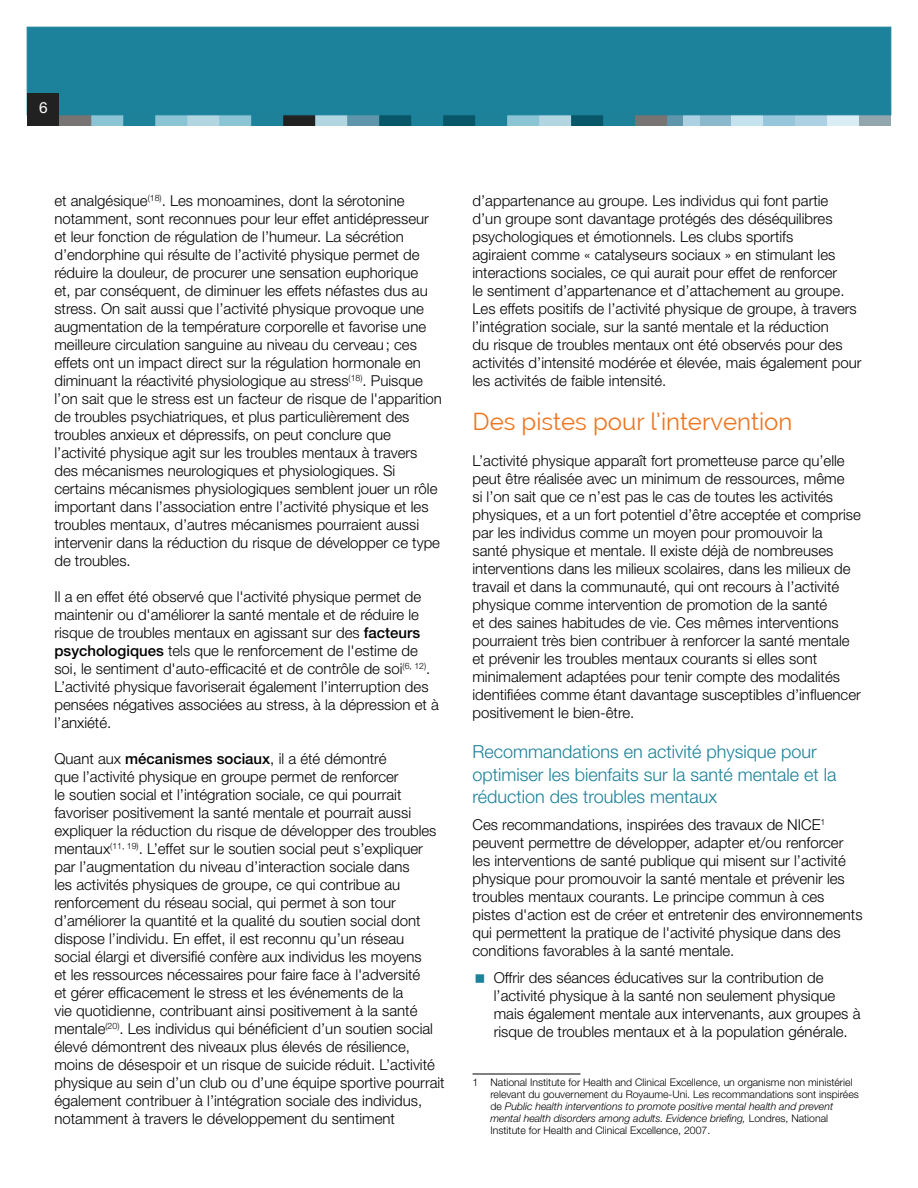
<style>
.page{position:relative;width:918px;height:1188px;background:#fff}
.page>*{position:absolute;margin:0;border:0;box-sizing:border-box;transform-origin:0 0}
.t1{font:24px "Raleway";color:#ee7622}
.t2{font:300 18px/22.5px "Helvetica Neue LT Std";color:#1c8199}
.t3{font:15.3px "Helvetica Neue LT Std";color:#fff}
.t4{font:300 15px/18px "Helvetica Neue LT Std";color:#000}
.t5{font:300 10.5px/12px "Helvetica Neue LT Std";color:#000}
.s1{font-weight:500}
.s2{font-style:italic}
</style>
<div class="page">
<div style="left:859px;top:110px;width:32px;height:16px;background:#92a7ad"></div>
<div style="left:827px;top:110px;width:32px;height:16px;background:#daedf4"></div>
<div style="left:795px;top:110px;width:32px;height:16px;background:#acd1e3"></div>
<div style="left:763px;top:110px;width:32px;height:16px;background:#95c6dc"></div>
<svg style="left:59px;top:115px;width:704px;height:11px;background:#5c96a7"></svg>
<div style="left:27px;top:27px;width:864px;height:88px;background:#1c819a;border:1px solid #1c819a"></div>
<div style="left:27px;top:94px;width:32px;height:32px;background:#212121"></div>
<hr style="left:472px;top:1074px;width:108px;height:1px;background:#000">
<p class="t3" style="left:39px;top:99px;width:10px">6</p>
<p class="t4" style="left:54px;top:192px;width:389px">et analgésique<sup>(18)</sup>. Les monoamines, dont la sérotonine notamment, sont reconnues pour leur effet antidépresseur et leur fonction de régulation de l’humeur. La sécrétion d’endorphine qui résulte de l’activité physique permet de réduire la douleur, de procurer une sensation euphorique<br>et, par conséquent, de diminuer les effets néfastes dus au stress. On sait aussi que l’activité physique provoque une augmentation de la température corporelle et favorise une meilleure circulation sanguine au niveau du cerveau; ces effets ont un impact direct sur la régulation hormonale en diminuant la réactivité physiologique au stress<sup>(18)</sup>. Puisque l’on sait que le stress est un facteur de risque de l'apparition de troubles psychiatriques, et plus particulièrement des troubles anxieux et dépressifs, on peut conclure que l’activité physique agit sur les troubles mentaux à travers des mécanismes neurologiques et physiologiques. Si certains mécanismes physiologiques semblent jouer un rôle important dans l’association entre l’activité physique et les troubles mentaux, d’autres mécanismes pourraient aussi intervenir dans la réduction du risque de développer ce type de troubles.</p>
<p class="t4" style="left:54px;top:588px;width:386px">Il a en effet été observé que l'activité physique permet de maintenir ou d'améliorer la santé mentale et de réduire le risque de troubles mentaux en agissant sur des <span class="s1">facteurs psychologiques</span> tels que le renforcement de l'estime de soi, le sentiment d'auto-efficacité et de contrôle de soi<sup>(6,</sup> <sup>12)</sup>.<br>L’activité physique favoriserait également l’interruption des pensées négatives associées au stress, à la dépression et à l’anxiété.</p>
<p class="t4" style="left:54px;top:750px;width:392px">Quant aux <span class="s1">mécanismes sociaux</span>, il a été démontré<br>que l’activité physique en groupe permet de renforcer<br>le soutien social et l’intégration sociale, ce qui pourrait favoriser positivement la santé mentale et pourrait aussi expliquer la réduction du risque de développer des troubles mentaux<sup>(11,</sup> <sup>19)</sup>. L’effet sur le soutien social peut s’expliquer par l’augmentation du niveau d’interaction sociale dans<br>les activités physiques de groupe, ce qui contribue au renforcement du réseau social, qui permet à son tour d’améliorer la quantité et la qualité du soutien social dont dispose l’individu. En effet, il est reconnu qu’un réseau<br>social élargi et diversifié confère aux individus les moyens<br>et les ressources nécessaires pour faire face à l'adversité<br>et gérer efficacement le stress et les événements de la<br>vie quotidienne, contribuant ainsi positivement à la santé mentale<sup>(20)</sup>. Les individus qui bénéficient d’un soutien social élevé démontrent des niveaux plus élevés de résilience, moins de désespoir et un risque de suicide réduit. L’activité physique au sein d’un club ou d’une équipe sportive pourrait également contribuer à l’intégration sociale des individus, notamment à travers le développement du sentiment</p>
<p class="t4" style="left:472px;top:192px;width:390px">d’appartenance au groupe. Les individus qui font partie<br>d’un groupe sont davantage protégés des déséquilibres psychologiques et émotionnels. Les clubs sportifs<br>agiraient comme « catalyseurs sociaux » en stimulant les interactions sociales, ce qui aurait pour effet de renforcer<br>le sentiment d’appartenance et d’attachement au groupe.<br>Les effets positifs de l’activité physique de groupe, à travers l’intégration sociale, sur la santé mentale et la réduction<br>du risque de troubles mentaux ont été observés pour des activités d’intensité modérée et élevée, mais également pour les activités de faible intensité.</p>
<h1 class="t1" style="left:472px;top:408px;width:321px">Des pistes pour l’intervention</h1>
<p class="t4" style="left:472px;top:451px;width:390px">L’activité physique apparaît fort prometteuse parce qu’elle peut être réalisée avec un minimum de ressources, même<br>si l’on sait que ce n’est pas le cas de toutes les activités physiques, et a un fort potentiel d’être acceptée et comprise par les individus comme un moyen pour promouvoir la santé physique et mentale. Il existe déjà de nombreuses interventions dans les milieux scolaires, dans les milieux de travail et dans la communauté, qui ont recours à l’activité physique comme intervention de promotion de la santé<br>et des saines habitudes de vie. Ces mêmes interventions pourraient très bien contribuer à renforcer la santé mentale et prévenir les troubles mentaux courants si elles sont minimalement adaptées pour tenir compte des modalités identifiées comme étant davantage susceptibles d’influencer positivement le bien-être.</p>
<p class="t2" style="left:472px;top:740px;width:366px">Recommandations en activité physique pour optimiser les bienfaits sur la santé mentale et la réduction des troubles mentaux</p>
<p class="t4" style="left:472px;top:816px;width:392px">Ces recommandations, inspirées des travaux de NICE<sup>1 </sup>peuvent permettre de développer, adapter et/ou renforcer les interventions de santé publique qui misent sur l’activité physique pour promouvoir la santé mentale et prévenir les troubles mentaux courants. Le principe commun à ces pistes d'action est de créer et entretenir des environnements qui permettent la pratique de l'activité physique dans des conditions favorables à la santé mentale.</p>
<p class="t4" style="left:494px;top:969px;width:368px">Offrir des séances éducatives sur la contribution de l’activité physique à la santé non seulement physique mais également mentale aux intervenants, aux groupes à risque de troubles mentaux et à la population générale.</p>
<p class="t5" style="left:490px;top:1076px;width:370px;text-indent:-18px">1 National Institute for Health and Clinical Excellence, un organisme non ministériel relevant du gouvernement du Royaume-Uni. Les recommandations sont inspirées de <span class="s2">Public health interventions to promote positive mental health and prevent mental health disorders among adults. Evidence briefing,</span> Londres, National Institute for Health and Clinical Excellence, 2007.</p>
</div>
